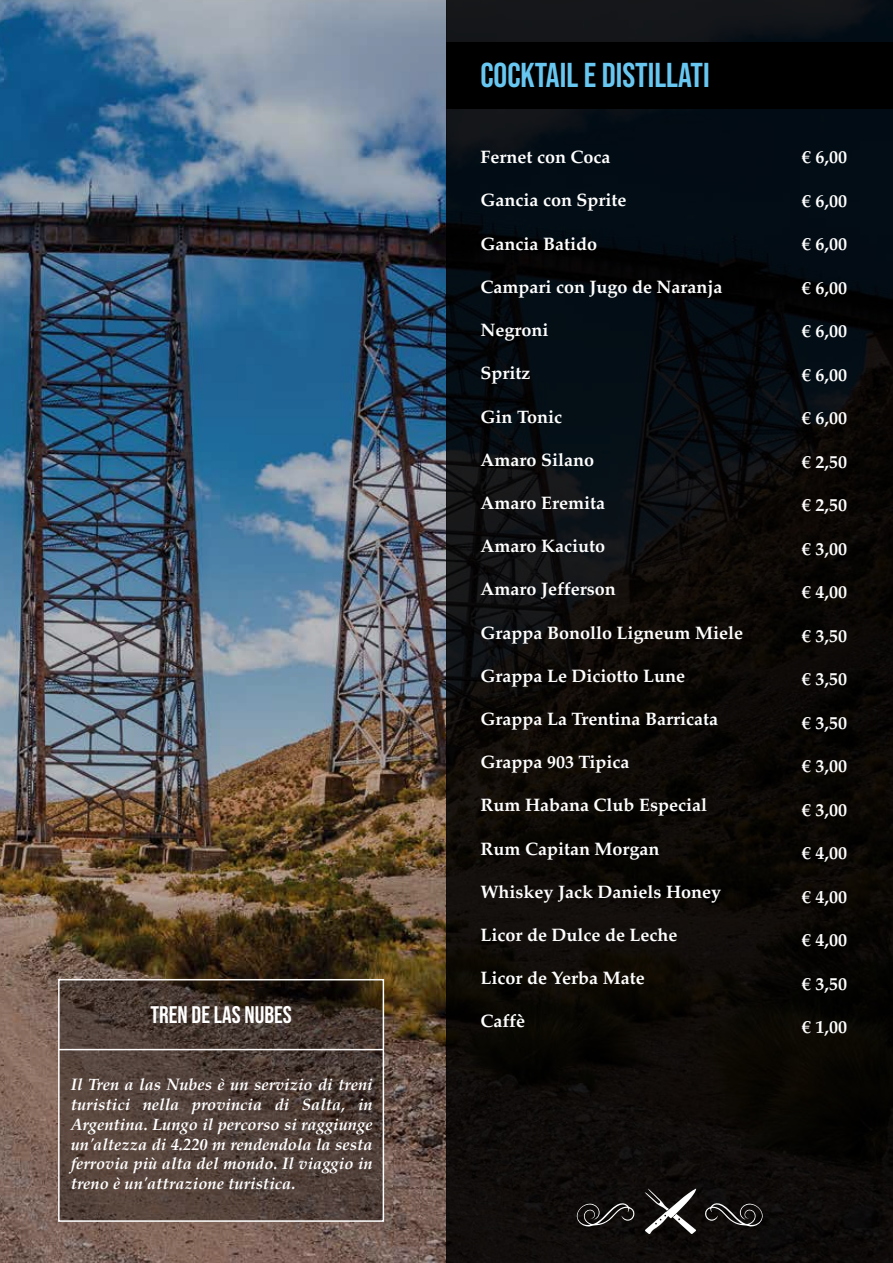
<style>
.page{position:relative;width:893px;height:1263px;background:#fff}
.page>*{position:absolute;margin:0;border:0;box-sizing:border-box;transform-origin:0 0}
.t1{font:34.5px "Bebas Neue";color:#68c7f1}
.t2{font:24px "Bebas Neue";color:#fff}
.t3{font:700 18px "Palatino";color:#fff}
.t4{font:italic 700 16.5px/19.8px "Palatino";color:#fff;text-align:justify}
</style>
<div class="page">
<img style="left:0;top:0;width:446px;height:1263px">
<div style="left:446px;top:0;width:447px;height:1263px;background:linear-gradient(to right,#0d0e0e,#080808)"></div>
<svg style="left:705px;top:1202px;width:58px;height:25px"></svg>
<svg style="left:576px;top:1202px;width:59px;height:25px"></svg>
<svg style="left:645px;top:1188px;width:51px;height:46px"></svg>
<svg style="left:61px;top:982px;width:320px;height:237px;background:#4c3c35"></svg>
<hr style="left:59px;top:1049px;width:324px;height:1px;background:#fff">
<div style="left:58px;top:979px;width:326px;height:243px;border:2px solid #fff"></div>
<div style="left:446px;top:42px;width:447px;height:66px;background:#000"></div>
<h2 class="t2" style="left:150px;top:1001px;width:143px">TREN DE LAS NUBES</h2>
<p class="t4" style="left:71px;top:1074px;width:304px">Il Tren a las Nubes è un servizio di treni turistici nella provincia di Salta, in Argentina. Lungo il percorso si raggiunge un'altezza di 4.220 m rendendola la sesta ferrovia più alta del mondo. Il viaggio in treno è un'attrazione turistica.</p>
<h1 class="t1" style="left:480px;top:56px;width:231px">COCKTAIL E DISTILLATI</h1>
<p class="t3" style="left:481px;top:142px;width:131px">Fernet con Coca</p>
<p class="t3" style="left:481px;top:185px;width:147px">Gancia con Sprite</p>
<p class="t3" style="left:481px;top:228px;width:118px">Gancia Batido</p>
<p class="t3" style="left:481px;top:271px;width:243px">Campari con Jugo de Naranja</p>
<p class="t3" style="left:481px;top:315px;width:70px">Negroni</p>
<p class="t3" style="left:481px;top:358px;width:51px">Spritz</p>
<p class="t3" style="left:481px;top:401px;width:83px">Gin Tonic</p>
<p class="t3" style="left:481px;top:444px;width:115px">Amaro Silano</p>
<p class="t3" style="left:481px;top:487px;width:126px">Amaro Eremita</p>
<p class="t3" style="left:481px;top:531px;width:126px">Amaro Kaciuto</p>
<p class="t3" style="left:481px;top:574px;width:137px">Amaro Jefferson</p>
<p class="t3" style="left:481px;top:617px;width:264px">Grappa Bonollo Ligneum Miele</p>
<p class="t3" style="left:481px;top:660px;width:206px">Grappa Le Diciotto Lune</p>
<p class="t3" style="left:481px;top:703px;width:239px">Grappa La Trentina Barricata</p>
<p class="t3" style="left:481px;top:747px;width:150px">Grappa 903 Tipica</p>
<p class="t3" style="left:481px;top:790px;width:228px">Rum Habana Club Especial</p>
<p class="t3" style="left:481px;top:833px;width:180px">Rum Capitan Morgan</p>
<p class="t3" style="left:481px;top:876px;width:242px">Whiskey Jack Daniels Honey</p>
<p class="t3" style="left:481px;top:919px;width:198px">Licor de Dulce de Leche</p>
<p class="t3" style="left:481px;top:963px;width:166px">Licor de Yerba Mate</p>
<p class="t3" style="left:481px;top:1006px;width:46px">Caffè</p>
<p class="t3" style="left:802px;top:142px;width:46px">€ 6,00</p>
<p class="t3" style="left:802px;top:185px;width:46px">€ 6,00</p>
<p class="t3" style="left:802px;top:229px;width:46px">€ 6,00</p>
<p class="t3" style="left:802px;top:272px;width:46px">€ 6,00</p>
<p class="t3" style="left:802px;top:316px;width:46px">€ 6,00</p>
<p class="t3" style="left:802px;top:359px;width:46px">€ 6,00</p>
<p class="t3" style="left:802px;top:403px;width:46px">€ 6,00</p>
<p class="t3" style="left:802px;top:446px;width:46px">€ 2,50</p>
<p class="t3" style="left:802px;top:490px;width:46px">€ 2,50</p>
<p class="t3" style="left:802px;top:533px;width:46px">€ 3,00</p>
<p class="t3" style="left:802px;top:577px;width:46px">€ 4,00</p>
<p class="t3" style="left:802px;top:620px;width:46px">€ 3,50</p>
<p class="t3" style="left:802px;top:664px;width:46px">€ 3,50</p>
<p class="t3" style="left:802px;top:707px;width:46px">€ 3,50</p>
<p class="t3" style="left:802px;top:751px;width:46px">€ 3,00</p>
<p class="t3" style="left:802px;top:794px;width:46px">€ 3,00</p>
<p class="t3" style="left:802px;top:838px;width:46px">€ 4,00</p>
<p class="t3" style="left:802px;top:881px;width:46px">€ 4,00</p>
<p class="t3" style="left:802px;top:925px;width:46px">€ 4,00</p>
<p class="t3" style="left:802px;top:968px;width:46px">€ 3,50</p>
<p class="t3" style="left:802px;top:1012px;width:46px">€ 1,00</p>
</div>
